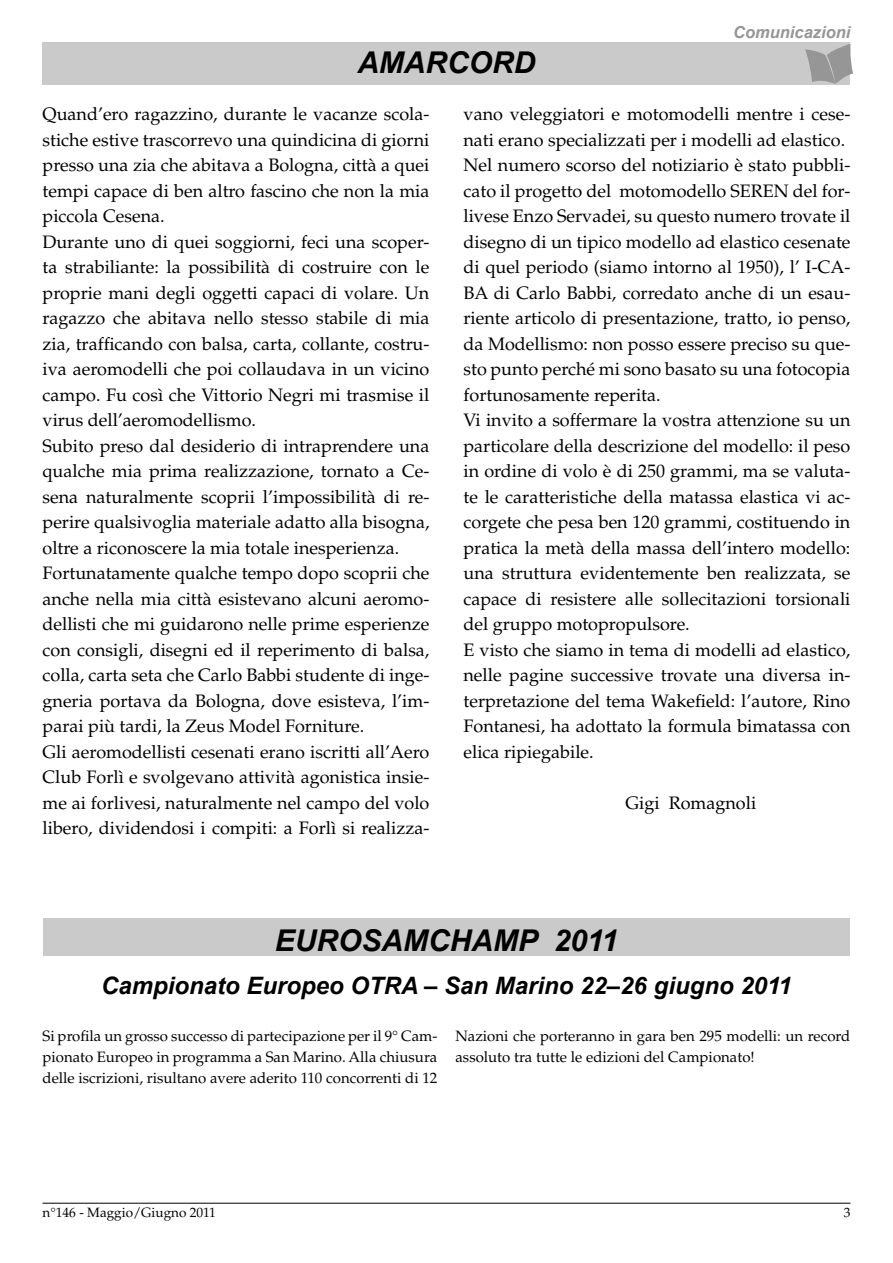
<style>
.page{position:relative;width:893px;height:1263px;background:#fff}
.page>*{position:absolute;margin:0;border:0;box-sizing:border-box;transform-origin:0 0}
.t1{font:italic 700 30px "Arial";color:#000}
.t2{font:italic 700 24px "Arial";color:#000}
.t3{font:18px/25.5px "Palatino";color:#000}
.t4{font:italic 700 16.5px "Arial";color:#969696}
.t5{font:15px/21px "Palatino";color:#000;text-align:justify}
.t6{font:13.5px "Palatino";color:#000}
</style>
<div class="page">
<div style="left:43px;top:918px;width:807px;height:38px;background:#cacaca"></div>
<div style="left:43px;top:43px;width:807px;height:42px;background:#cacaca"></div>
<hr style="left:43px;top:1203px;width:807px;height:1px;background:#000">
<svg style="left:805px;top:44px;width:48px;height:40px"></svg>
<h1 class="t1" style="left:357px;top:43px;width:180px">AMARCORD</h1>
<p class="t4" style="left:733px;top:21px;width:119px">Comunicazioni</p>
<p class="t3" style="left:43px;top:102px;width:388px">Quand’ero ragazzino, durante le vacanze scola&shy;stiche estive trascorrevo una quindicina di giorni presso una zia che abitava a Bologna, città a quei tempi capace di ben altro fascino che non la mia piccola Cesena.<br>Durante uno di quei soggiorni, feci una scoper&shy;ta strabiliante: la possibilità di costruire con le proprie mani degli oggetti capaci di volare. Un ragazzo che abitava nello stesso stabile di mia zia, trafficando con balsa, carta, collante, costru&shy;iva aeromodelli che poi collaudava in un vicino campo. Fu così che Vittorio Negri mi trasmise il virus dell’aeromodellismo.<br>Subito preso dal desiderio di intraprendere una qualche mia prima realizzazione, tornato a Ce&shy;sena naturalmente scoprii l’impossibilità di re&shy;perire qualsivoglia materiale adatto alla bisogna, oltre a riconoscere la mia totale inesperienza.<br>Fortunatamente qualche tempo dopo scoprii che anche nella mia città esistevano alcuni aeromo&shy;dellisti che mi guidarono nelle prime esperienze con consigli, disegni ed il reperimento di balsa, colla, carta seta che Carlo Babbi studente di inge&shy;gneria portava da Bologna, dove esisteva, l’im&shy;parai più tardi, la Zeus Model Forniture.<br>Gli aeromodellisti cesenati erano iscritti all’Aero Club Forlì e svolgevano attività agonistica insie&shy;me ai forlivesi, naturalmente nel campo del volo libero, dividendosi i compiti: a Forlì si realizza-</p>
<p class="t3" style="left:463px;top:102px;width:388px">vano veleggiatori e motomodelli mentre i cese&shy;nati erano specializzati per i modelli ad elastico.<br>Nel numero scorso del notiziario è stato pubbli&shy;cato il progetto del motomodello SEREN del for&shy;livese Enzo Servadei, su questo numero trovate il disegno di un tipico modello ad elastico cesenate di quel periodo (siamo intorno al 1950), l’ I-CA-BA di Carlo Babbi, corredato anche di un esau&shy;riente articolo di presentazione, tratto, io penso, da Modellismo: non posso essere preciso su que&shy;sto punto perché mi sono basato su una fotocopia fortunosamente reperita.<br>Vi invito a soffermare la vostra attenzione su un particolare della descrizione del modello: il peso in ordine di volo è di 250 grammi, ma se valuta&shy;te le caratteristiche della matassa elastica vi ac&shy;corgete che pesa ben 120 grammi, costituendo in pratica la metà della massa dell’intero modello: una struttura evidentemente ben realizzata, se capace di resistere alle sollecitazioni torsionali del gruppo motopropulsore.<br>E visto che siamo in tema di modelli ad elastico, nelle pagine successive trovate una diversa in&shy;terpretazione del tema Wakefield: l’autore, Rino Fontanesi, ha adottato la formula bimatassa con elica ripiegabile.</p>
<p class="t3" style="left:625px;top:790px;width:132px">Gigi Romagnoli</p>
<h1 class="t1" style="left:275px;top:921px;width:345px">EUROSAMCHAMP 2011</h1>
<h2 class="t2" style="left:101px;top:970px;width:692px">Campionato Europeo OTRA – San Marino 22–26 giugno 2011</h2>
<p class="t5" style="left:43px;top:1025px;width:396px">Si profila un grosso successo di partecipazione per il 9° Cam&shy;pionato Europeo in programma a San Marino. Alla chiusura delle iscrizioni, risultano avere aderito 110 concorrenti di 12</p>
<p class="t5" style="left:455px;top:1025px;width:396px">Nazioni che porteranno in gara ben 295 modelli: un record assoluto tra tutte le edizioni del Campionato!</p>
<p class="t6" style="left:43px;top:1205px;width:175px">n°146 - Maggio/Giugno 2011</p>
<p class="t6" style="left:844px;top:1205px;width:8px">3</p>
</div>
